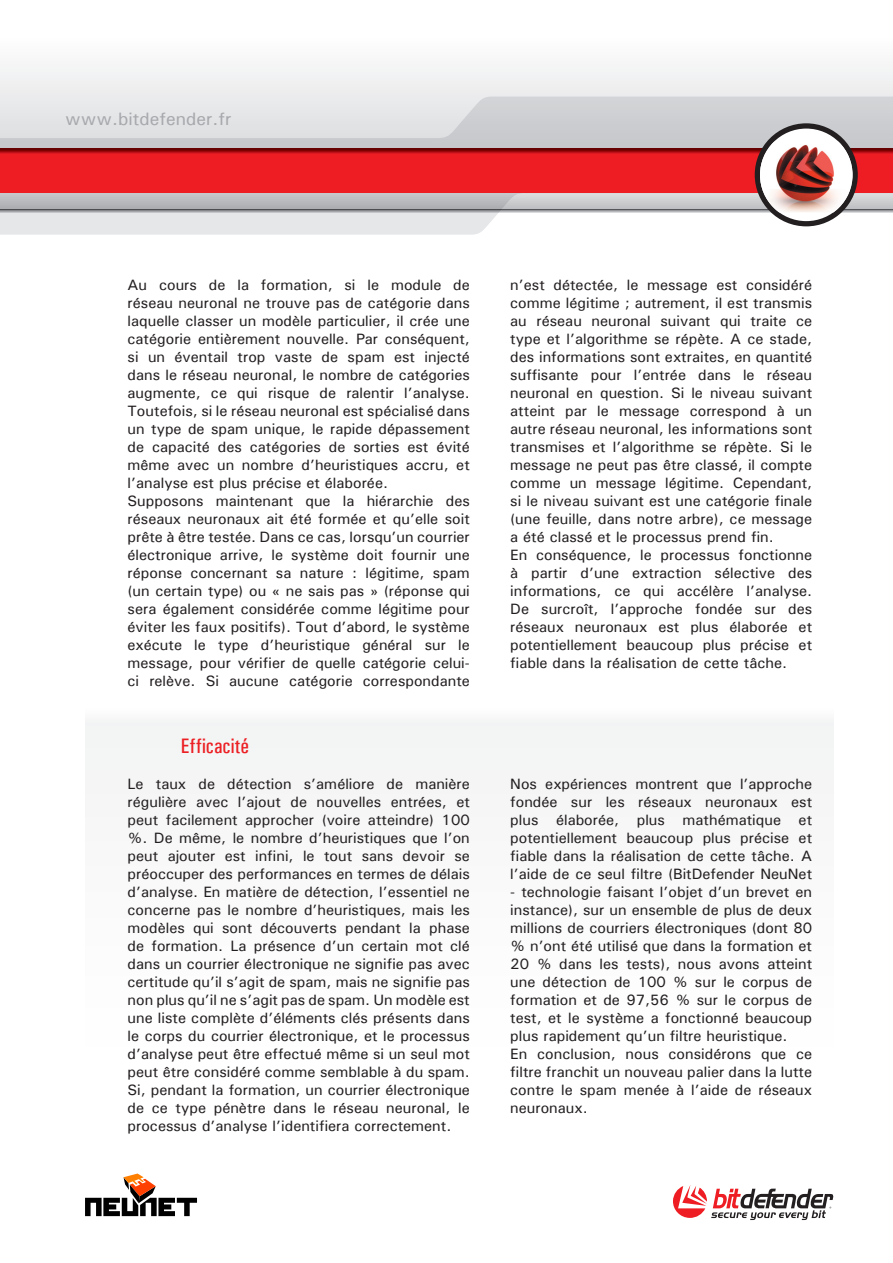
<style>
.page{position:relative;width:893px;height:1263px;background:#fff}
.page>*{position:absolute;margin:0;border:0;box-sizing:border-box;transform-origin:0 0}
.subtitlu{font:21px "Univers Condensed";color:#ec2024}
.t1{font:18px "Univers ATT";color:#a8a9ad}
.TEXT{font:500 15px/18px "Univers";color:#231f20;text-align:justify}
</style>
<div class="page">
<svg style="left:673px;top:1185px;width:160px;height:35px"></svg>
<div style="left:0;top:0;width:893px;height:149px;background:linear-gradient(to right,#f8f9f9,#f8f8f9)"></div>
<svg style="left:0;top:97px;width:893px;height:138px;background:#d5d5d7"></svg>
<div style="left:0;top:155px;width:893px;height:38px;background:#ee1d23"></div>
<svg style="left:0;top:149px;width:893px;height:6px;background:#ab0c11"></svg>
<svg style="left:757px;top:126px;width:98px;height:98px"></svg>
<div style="left:755px;top:123px;width:103px;height:103px;border:5px solid #231f20;border-radius:50%"></div>
<img style="left:760px;top:141px;width:92px;height:71px">
<svg style="left:85px;top:1173px;width:112px;height:43px"></svg>
<div style="left:85px;top:723px;width:748px;height:352px;background:#fafafa"></div>
<div style="left:85px;top:706px;width:748px;height:17px;background:#fafafa"></div>
<p class="t1" style="left:65px;top:108px;width:168px">www.bitdefender.fr</p>
<p class="TEXT" style="left:128px;top:275px;width:344px">Au cours de la formation, si le module de réseau neuronal ne trouve pas de catégorie dans laquelle classer un modèle particulier, il crée une catégorie entièrement nouvelle. Par conséquent, si un éventail trop vaste de spam est injecté dans le réseau neuronal, le nombre de catégories augmente, ce qui risque de ralentir l’analyse.<br>Toutefois, si le réseau neuronal est spécialisé dans un type de spam unique, le rapide dépassement de capacité des catégories de sorties est évité même avec un nombre d’heuristiques accru, et l’analyse est plus précise et élaborée.</p>
<p class="TEXT" style="left:128px;top:491px;width:344px">Supposons maintenant que la hiérarchie des réseaux neuronaux ait été formée et qu’elle soit prête à être testée. Dans ce cas, lorsqu’un courrier électronique arrive, le système doit fournir une réponse concernant sa nature : légitime, spam (un certain type) ou « ne sais pas » (réponse qui sera également considérée comme légitime pour éviter les faux positifs). Tout d’abord, le système exécute le type d’heuristique général sur le message, pour vérifier de quelle catégorie celui&shy;ci relève. Si aucune catégorie correspondante</p>
<p class="subtitlu" style="left:181px;top:734px;width:70px">Efficacité</p>
<p class="TEXT" style="left:128px;top:775px;width:344px">Le taux de détection s’améliore de manière régulière avec l’ajout de nouvelles entrées, et peut facilement approcher (voire atteindre) 100 %. De même, le nombre d’heuristiques que l’on peut ajouter est infini, le tout sans devoir se préoccuper des performances en termes de délais d’analyse. En matière de détection, l’essentiel ne concerne pas le nombre d’heuristiques, mais les modèles qui sont découverts pendant la phase de formation. La présence d’un certain mot clé dans un courrier électronique ne signifie pas avec certitude qu’il s’agit de spam, mais ne signifie pas non plus qu’il ne s’agit pas de spam. Un modèle est une liste complète d’éléments clés présents dans le corps du courrier électronique, et le processus d’analyse peut être effectué même si un seul mot peut être considéré comme semblable à du spam.<br>Si, pendant la formation, un courrier électronique de ce type pénètre dans le réseau neuronal, le</p>
<p class="TEXT" style="left:128px;top:1117px;width:325px">processus d’analyse l’identifiera correctement.</p>
<p class="TEXT" style="left:510px;top:275px;width:303px">n’est détectée, le message est considéré comme légitime ; autrement, il est transmis au réseau neuronal suivant qui traite ce type et l’algorithme se répète. A ce stade, des informations sont extraites, en quantité suffisante pour l’entrée dans le réseau neuronal en question. Si le niveau suivant atteint par le message correspond à un autre réseau neuronal, les informations sont transmises et l’algorithme se répète. Si le message ne peut pas être classé, il compte comme un message légitime. Cependant, si le niveau suivant est une catégorie finale (une feuille, dans notre arbre), ce message a été classé et le processus prend fin.</p>
<p class="TEXT" style="left:510px;top:545px;width:303px">En conséquence, le processus fonctionne à partir d’une extraction sélective des informations, ce qui accélère l’analyse.<br>De surcroît, l’approche fondée sur des réseaux neuronaux est plus élaborée et potentiellement beaucoup plus précise et fiable dans la réalisation de cette tâche.</p>
<p class="TEXT" style="left:510px;top:775px;width:303px">Nos expériences montrent que l’approche fondée sur les réseaux neuronaux est plus élaborée, plus mathématique et potentiellement beaucoup plus précise et fiable dans la réalisation de cette tâche. A l’aide de ce seul filtre (BitDefender NeuNet</p>
<p class="TEXT" style="left:510px;top:883px;width:303px">- technologie faisant l’objet d’un brevet en instance), sur un ensemble de plus de deux millions de courriers électroniques (dont 80 % n’ont été utilisé que dans la formation et 20 % dans les tests), nous avons atteint une détection de 100 % sur le corpus de formation et de 97,56 % sur le corpus de test, et le système a fonctionné beaucoup plus rapidement qu’un filtre heuristique.</p>
<p class="TEXT" style="left:510px;top:1045px;width:303px">En conclusion, nous considérons que ce filtre franchit un nouveau palier dans la lutte contre le spam menée à l’aide de réseaux neuronaux.</p>
</div>
